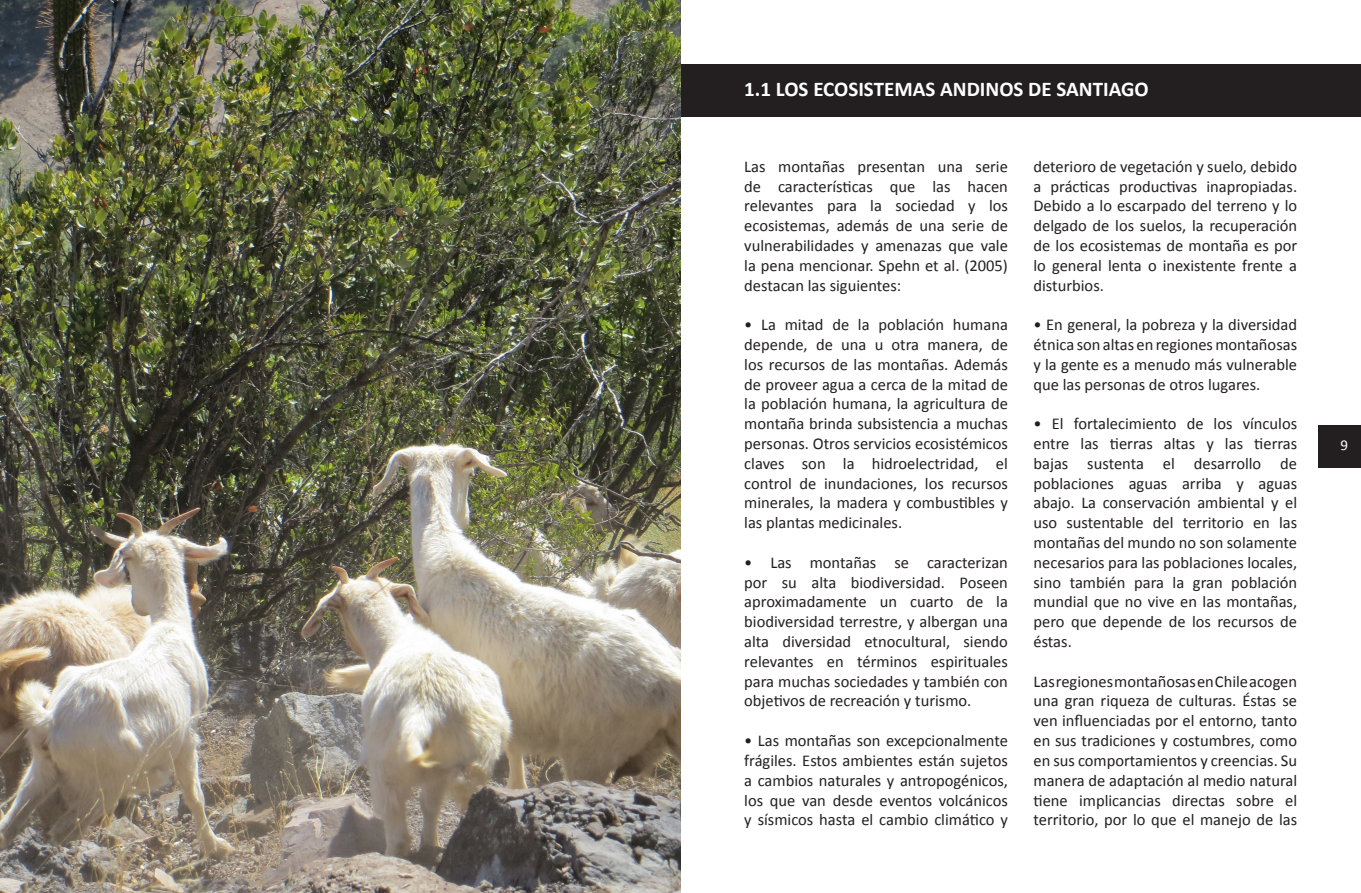
<style>
.page{position:relative;width:1361px;height:893px;background:#fff}
.page>*{position:absolute;margin:0;border:0;box-sizing:border-box;transform-origin:0 0}
.t1{font:700 21px "Calibri";color:#fff}
.t2{font:16.5px/19.8px "Calibri";color:#231f20;text-align:justify}
.t3{font:15px "Calibri";color:#fff}
</style>
<div class="page">
<div style="left:680px;top:64px;width:681px;height:52px;background:#231f20"></div>
<div style="left:1318px;top:425px;width:43px;height:43px;background:#231f20"></div>
<img style="left:0;top:0;width:680px;height:893px">
<p class="t1" style="left:744px;top:76px;width:406px">1.1 LOS ECOSISTEMAS ANDINOS DE SANTIAGO</p>
<p class="t2" style="left:744px;top:156px;width:265px">Las montañas presentan una serie de características que las hacen relevantes para la sociedad y los ecosistemas, además de una serie de vulnerabilidades y amenazas que vale la pena mencionar. Spehn et al. (2005) destacan las siguientes:</p>
<p class="t2" style="left:744px;top:314px;width:265px">• La mitad de la población humana depende, de una u otra manera, de los recursos de las montañas. Además de proveer agua a cerca de la mitad de la población humana, la agricultura de montaña brinda subsistencia a muchas personas. Otros servicios ecosistémicos claves son la hidroelectridad, el control de inundaciones, los recursos minerales, la madera y combustibles y las plantas medicinales.</p>
<p class="t2" style="left:744px;top:552px;width:265px">• Las montañas se caracterizan por su alta biodiversidad. Poseen aproximadamente un cuarto de la biodiversidad terrestre, y albergan una alta diversidad etnocultural, siendo relevantes en términos espirituales para muchas sociedades y también con objetivos de recreación y turismo.</p>
<p class="t2" style="left:744px;top:730px;width:265px">• Las montañas son excepcionalmente frágiles. Estos ambientes están sujetos a cambios naturales y antropogénicos, los que van desde eventos volcánicos y sísmicos hasta el cambio climático y</p>
<p class="t2" style="left:1033px;top:156px;width:265px">deterioro de vegetación y suelo, debido a prácticas productivas inapropiadas.<br>Debido a lo escarpado del terreno y lo delgado de los suelos, la recuperación de los ecosistemas de montaña es por lo general lenta o inexistente frente a disturbios.</p>
<p class="t2" style="left:1033px;top:314px;width:265px">• En general, la pobreza y la diversidad étnica son altas en regiones montañosas y la gente es a menudo más vulnerable que las personas de otros lugares.</p>
<p class="t2" style="left:1033px;top:413px;width:265px">• El fortalecimiento de los vínculos entre las tierras altas y las tierras bajas sustenta el desarrollo de poblaciones aguas arriba y aguas abajo. La conservación ambiental y el uso sustentable del territorio en las montañas del mundo no son solamente necesarios para las poblaciones locales, sino también para la gran población mundial que no vive en las montañas, pero que depende de los recursos de éstas.</p>
<p class="t2" style="left:1033px;top:670px;width:265px">Las regiones montañosas en Chile acogen una gran riqueza de culturas. Éstas se ven influenciadas por el entorno, tanto en sus tradiciones y costumbres, como en sus comportamientos y creencias. Su manera de adaptación al medio natural tiene implicancias directas sobre el territorio, por lo que el manejo de las</p>
<p class="t3" style="left:1340px;top:436px;width:9px">9</p>
</div>
